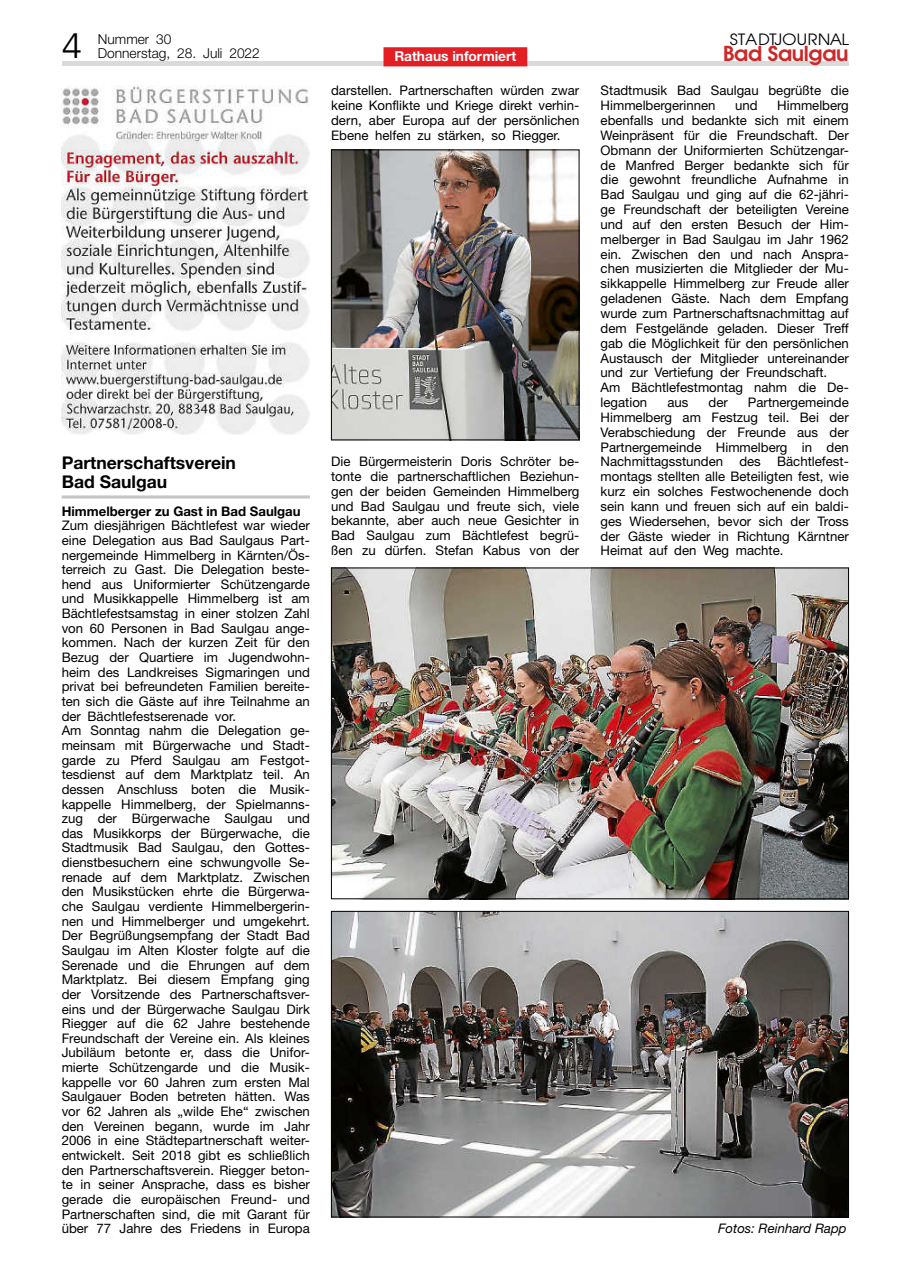
<style>
.page{position:relative;width:902px;height:1280px;background:#fff}
.page>*{position:absolute;margin:0;border:0;box-sizing:border-box;transform-origin:0 0}
.t1{font:300 35.1px "Frutiger";color:#000}
.t2{font:600 21.45px "Avant Garde Two BQ";letter-spacing:-.02em;color:#cd2728}
.t3{font:700 17.55px/19.5px "Helvetica Neue";color:#000}
.t4{font:16.35px "Avant Garde Two BQ";color:#000;scale:1.08 1}
.t5{font:300 13.65px/13.5px "Helvetica Neue";color:#000}
.t6{font:700 13.65px "Helvetica Neue";color:#fff}
.t7{font:13.2px/14.7px "Helvetica Neue";color:#000}
.t8{font:700 13.2px "Helvetica Neue";color:#000}
.t9{font:italic 13.2px "Helvetica Neue";color:#000}
</style>
<div class="page">
<hr style="left:62px;top:62px;width:786px;height:4px;background:#dadad9">
<div style="left:383px;top:47px;width:144px;height:19px;background:#e31e25"></div>
<svg style="left:62px;top:495px;width:248px;height:4px"></svg>
<img style="left:333px;top:152px;width:244px;height:286px">
<div style="left:331px;top:150px;width:248px;height:290px;border:1px solid #000"></div>
<img style="left:333px;top:913px;width:513px;height:302px">
<div style="left:331px;top:911px;width:517px;height:306px;border:1px solid #000"></div>
<img style="left:62px;top:85px;width:248px;height:350px">
<img style="left:333px;top:570px;width:513px;height:327px">
<h1 class="t1" style="left:62px;top:26px;width:21px">4</h1>
<p class="t5" style="left:98px;top:33px;width:163px">Nummer 30<br>Donnerstag, 28. Juli 2022</p>
<p class="t4" style="left:729px;top:31px;width:112px">STADTJOURNAL</p>
<p class="t6" style="left:394px;top:48px;width:123px">Rathaus informiert</p>
<h2 class="t2" style="left:723px;top:41px;width:127px">Bad Saulgau</h2>
<h3 class="t3" style="left:62px;top:452px;width:176px">Partnerschaftsverein<br>Bad Saulgau</h3>
<p class="t8" style="left:62px;top:503px;width:240px">Himmelberger zu Gast in Bad Saulgau</p>
<p class="t7" style="left:62px;top:518px;width:250px">Zum diesjährigen Bächtlefest war wieder eine Delegation aus Bad Saulgaus Part&shy;nergemeinde Himmelberg in Kärnten/Ös&shy;terreich zu Gast. Die Delegation beste&shy;hend aus Uniformierter Schützengarde und Musikkappelle Himmelberg ist am Bächtlefestsamstag in einer stolzen Zahl von 60 Personen in Bad Saulgau ange&shy;kommen. Nach der kurzen Zeit für den Bezug der Quartiere im Jugendwohn&shy;heim des Landkreises Sigmaringen und privat bei befreundeten Familien bereite&shy;ten sich die Gäste auf ihre Teilnahme an der Bächtlefestserenade vor.<br>Am Sonntag nahm die Delegation ge&shy;meinsam mit Bürgerwache und Stadt&shy;garde zu Pferd Saulgau am Festgot&shy;tesdienst auf dem Marktplatz teil. An dessen Anschluss boten die Musik&shy;kappelle Himmelberg, der Spielmanns&shy;zug der Bürgerwache Saulgau und das Musikkorps der Bürgerwache, die Stadtmusik Bad Saulgau, den Gottes&shy;dienstbesuchern eine schwungvolle Se&shy;renade auf dem Marktplatz. Zwischen den Musikstücken ehrte die Bürgerwa&shy;che Saulgau verdiente Himmelbergerin&shy;nen und Himmelberger und umgekehrt.<br>Der Begrüßungsempfang der Stadt Bad Saulgau im Alten Kloster folgte auf die Serenade und die Ehrungen auf dem Marktplatz. Bei diesem Empfang ging der Vorsitzende des Partnerschaftsver&shy;eins und der Bürgerwache Saulgau Dirk Riegger auf die 62 Jahre bestehende Freundschaft der Vereine ein. Als kleines Jubiläum betonte er, dass die Unifor&shy;mierte Schützengarde und die Musik&shy;kappelle vor 60 Jahren zum ersten Mal Saulgauer Boden betreten hätten. Was vor 62 Jahren als „wilde Ehe“ zwischen den Vereinen begann, wurde im Jahr 2006 in eine Städtepartnerschaft weiter&shy;entwickelt. Seit 2018 gibt es schließlich den Partnerschaftsverein. Riegger beton&shy;te in seiner Ansprache, dass es bisher gerade die europäischen Freund- und Partnerschaften sind, die mit Garant für über 77 Jahre des Friedens in Europa</p>
<p class="t7" style="left:331px;top:83px;width:250px;text-align:justify">darstellen. Partnerschaften würden zwar keine Konflikte und Kriege direkt verhin&shy;dern, aber Europa auf der persönlichen Ebene helfen zu stärken, so Riegger.</p>
<p class="t7" style="left:331px;top:454px;width:250px;text-align:justify">Die Bürgermeisterin Doris Schröter be&shy;tonte die partnerschaftlichen Beziehun&shy;gen der beiden Gemeinden Himmelberg und Bad Saulgau und freute sich, viele bekannte, aber auch neue Gesichter in Bad Saulgau zum Bächtlefest begrü&shy;ßen zu dürfen. Stefan Kabus von der</p>
<p class="t7" style="left:600px;top:83px;width:250px">Stadtmusik Bad Saulgau begrüßte die<br>Himmelbergerinnen</p>
<p class="t7" style="left:600px;top:98px;width:250px;text-indent:177px">Himmelberg ebenfalls und bedankte sich mit einem Weinpräsent für die Freundschaft. Der Obmann der Uniformierten Schützengar&shy;de Manfred Berger bedankte sich für die gewohnt freundliche Aufnahme in Bad Saulgau und ging auf die 62-jähri&shy;ge Freundschaft der beteiligten Vereine und auf den ersten Besuch der Him&shy;melberger in Bad Saulgau im Jahr 1962 ein. Zwischen den und nach Anspra&shy;chen musizierten die Mitglieder der Mu&shy;sikkappelle Himmelberg zur Freude aller geladenen Gäste. Nach dem Empfang wurde zum Partnerschaftsnachmittag auf dem Festgelände geladen. Dieser Treff gab die Möglichkeit für den persönlichen Austausch der Mitglieder untereinander und zur Vertiefung der Freundschaft.<br>Am Bächtlefestmontag nahm die De&shy;legation</p>
<p class="t7" style="left:735px;top:98px;width:24px">und</p>
<p class="t7" style="left:600px;top:395px;width:250px;text-align:justify;text-indent:147px">Partnergemeinde Himmelberg am Festzug teil. Bei der Verabschiedung der Freunde aus der Partnergemeinde Himmelberg in den Nachmittagsstunden des Bächtlefest&shy;montags stellten alle Beteiligten fest, wie kurz ein solches Festwochenende doch sein kann und freuen sich auf ein baldi&shy;ges Wiedersehen, bevor sich der Tross der Gäste wieder in Richtung Kärntner Heimat auf den Weg machte.</p>
<p class="t7" style="left:667px;top:395px;width:23px">aus</p>
<p class="t7" style="left:708px;top:395px;width:21px">der</p>
<p class="t9" style="left:718px;top:1220px;width:130px">Fotos: Reinhard Rapp</p>
</div>
